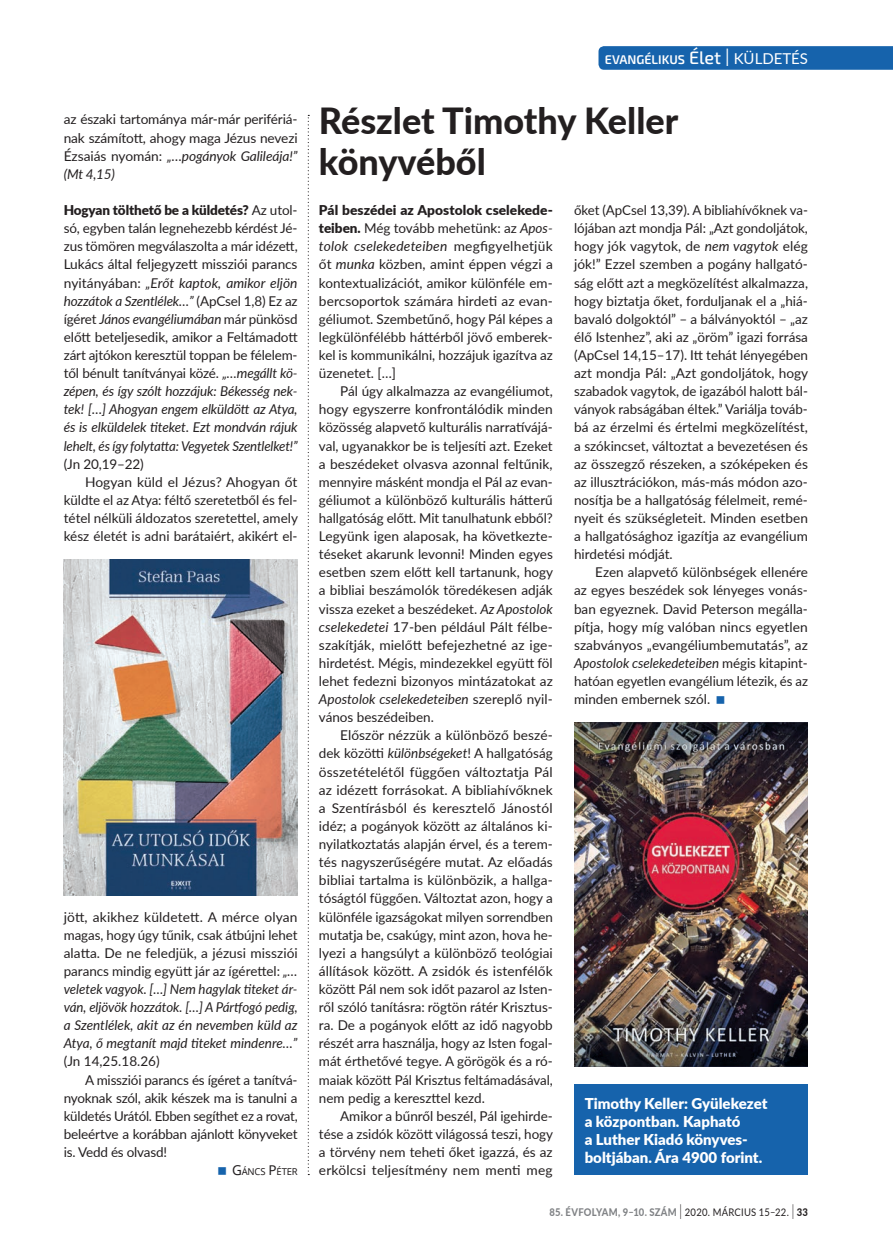
<style>
.page{position:relative;width:893px;height:1255px;background:#fff}
.page>*{position:absolute;margin:0;border:0;box-sizing:border-box;transform-origin:0 0}
.t1{font:800 36px/40.5px "Lato";color:#231f20}
.t2{font:900 15px/18px "Lato";color:#fff}
.t3{font:13.5px/18.1px "Lato";letter-spacing:-.005em;color:#231f20;text-align:justify}
.t4{font:italic 13.5px/18.1px "Lato";color:#231f20;text-align:justify}
.t5{font:600 12.6px "Exo 2";color:#fff}
.t6{font:800 10.5px "Lato";letter-spacing:.03em;color:#808285;scale:.9 1}
.t7{font:9.45px "Noto Sans";letter-spacing:-.02em;color:#231f20}
.s1{font-style:italic}
.s2{font-weight:900}
.s3{font-style:normal}
.s4{font-size:13.5px}
.s5{font-weight:500;font-size:18px}
.s6{font-weight:300;font-size:25.2px}
.s7{font-family:"Lato";font-weight:400;font-size:15px}
.s8{font-weight:300;font-size:21px;color:#231f20}
.s9{font-weight:400;color:#231f20}
.s10{color:#231f20}
</style>
<div class="page">
<svg style="left:598px;top:46px;width:295px;height:24px;background:#1a66ad"></svg>
<img style="left:64px;top:559px;width:234px;height:336px">
<svg style="left:308px;top:115px;width:1px;height:1057px"></svg>
<img style="left:574px;top:722px;width:234px;height:344px">
<div style="left:574px;top:1084px;width:234px;height:90px;background:#1663ac"></div>
<p class="t3" style="left:64px;top:110px;width:235px">az északi tartománya már-már perifériá&shy;nak számított, ahogy maga Jézus nevezi Ézsaiás nyomán: <span class="s1">„…pogányok Galileája!” (Mt 4,15)</span></p>
<p class="t3" style="left:64px;top:200px;width:235px"><span class="s2">Hogyan tölthető be a küldetés?</span> Az utol&shy;só, egyben talán legnehezebb kérdést Jé&shy;zus tömören megválaszolta a már idézett, Lukács által feljegyzett missziói parancs nyitányában: <span class="s1">„Erőt kaptok, amikor eljön hozzátok a Szentlélek…”</span> (ApCsel 1,8) Ez az ígéret <span class="s1">János evangéliumában</span> már pünkösd előtt beteljesedik, amikor a Feltámadott zárt ajtókon keresztül toppan be félelem&shy;től bénult tanítványai közé. <span class="s1">„…megállt kö&shy;zépen, és így szólt hozzájuk: Békesség nek&shy;tek! […] Ahogyan engem elküldött az Atya, és is elküldelek titeket. Ezt mondván rájuk lehelt, és így folytatta: Vegyetek Szentlelket!”</span></p>
<p class="t3" style="left:64px;top:454px;width:82px">(Jn 20,19–22)</p>
<p class="t3" style="left:85px;top:472px;width:214px">Hogyan küld el Jézus? Ahogyan őt</p>
<p class="t3" style="left:64px;top:490px;width:235px">küldte el az Atya: féltő szeretetből és fel-</p>
<p class="t3" style="left:64px;top:508px;width:236px">tétel nélküli áldozatos szeretettel, amely</p>
<p class="t3" style="left:64px;top:526px;width:235px">kész életét is adni barátaiért, akikért el-</p>
<p class="t4" style="left:64px;top:906px;width:235px"><span class="s3">jött, akikhez küldetett. A mérce olyan magas, hogy úgy tűnik, csak átbújni lehet alatta. De ne feledjük, a jézusi missziói parancs mindig együtt jár az ígérettel:</span> „… veletek vagyok. […] Nem hagylak titeket ár&shy;ván, eljövök hozzátok. […] A Pártfogó pedig, a Szentlélek, akit az én nevemben küld az Atya, ő megtanít majd titeket mindenre…”</p>
<p class="t3" style="left:64px;top:1051px;width:97px">(Jn 14,25.18.26)</p>
<p class="t3" style="left:85px;top:1069px;width:214px">A missziói parancs és ígéret a tanítvá-</p>
<p class="t3" style="left:64px;top:1088px;width:235px">nyoknak szól, akik készek ma is tanulni a</p>
<p class="t3" style="left:64px;top:1106px;width:235px">küldetés Urától. Ebben segíthet ez a rovat,</p>
<p class="t3" style="left:64px;top:1124px;width:235px">beleértve a korábban ajánlott könyveket</p>
<p class="t3" style="left:64px;top:1142px;width:105px">is. Vedd és olvasd!</p>
<p class="t7" style="left:232px;top:1165px;width:67px"><span class="s4">G</span>ÁNCS <span class="s4">P</span>ÉTER</p>
<p class="t5" style="left:605px;top:52px;width:205px">EVANGÉLIKUS <span class="s5">Élet</span> <span class="s6">I</span> <span class="s7">KÜLDETÉS</span></p>
<h1 class="t1" style="left:319px;top:99px;width:361px">Részlet Timothy Keller könyvéből</h1>
<p class="t3" style="left:319px;top:200px;width:235px"><span class="s2">Pál beszédei az Apostolok cselekede&shy;teiben.</span> Még tovább mehetünk: az <span class="s1">Apos&shy;tolok cselekedeteiben</span> megfigyelhetjük őt <span class="s1">munka</span> közben, amint éppen végzi a kontextualizációt, amikor különféle em&shy;bercsoportok számára hirdeti az evan&shy;géliumot. Szembetűnő, hogy Pál képes a legkülönfélébb háttérből jövő emberek&shy;kel is kommunikálni, hozzájuk igazítva az üzenetet. […]</p>
<p class="t3" style="left:319px;top:381px;width:236px;text-indent:21px">Pál úgy alkalmazza az evangéliumot, hogy egyszerre konfrontálódik minden közösség alapvető kulturális narratívájá&shy;val, ugyanakkor be is teljesíti azt. Ezeket a beszédeket olvasva azonnal feltűnik, mennyire másként mondja el Pál az evan&shy;géliumot a különböző kulturális hátterű hallgatóság előtt. Mit tanulhatunk ebből?<br>Legyünk igen alaposak, ha következte&shy;téseket akarunk levonni! Minden egyes esetben szem előtt kell tartanunk, hogy a bibliai beszámolók töredékesen adják vissza ezeket a beszédeket. <span class="s1">Az Apostolok cselekedetei</span> 17-ben például Pált félbe&shy;szakítják, mielőtt befejezhetné az ige&shy;hirdetést. Mégis, mindezekkel együtt föl lehet fedezni bizonyos mintázatokat az <span class="s1">Apostolok cselekedeteiben</span> szereplő nyil&shy;vános beszédeiben.</p>
<p class="t3" style="left:319px;top:725px;width:235px;text-indent:21px">Először nézzük a különböző beszé&shy;dek közötti <span class="s1">különbségeket</span>! A hallgatóság összetételétől függően változtatja Pál az idézett forrásokat. A bibliahívőknek a Szentírásból és keresztelő Jánostól idéz; a pogányok között az általános ki&shy;nyilatkoztatás alapján érvel, és a terem&shy;tés nagyszerűségére mutat. Az előadás bibliai tartalma is különbözik, a hallga&shy;tóságtól függően. Változtat azon, hogy a különféle igazságokat milyen sorrendben mutatja be, csakúgy, mint azon, hova he&shy;lyezi a hangsúlyt a különböző teológiai állítások között. A zsidók és istenfélők között Pál nem sok időt pazarol az Isten&shy;ről szóló tanításra: rögtön rátér Krisztus&shy;ra. De a pogányok előtt az idő nagyobb részét arra használja, hogy az Isten fogal&shy;mát érthetővé tegye. A görögök és a ró&shy;maiak között Pál Krisztus feltámadásával, nem pedig a kereszttel kezd.</p>
<p class="t3" style="left:319px;top:1106px;width:236px;text-indent:21px">Amikor a bűnről beszél, Pál igehirde&shy;tése a zsidók között világossá teszi, hogy a törvény nem teheti őket igazzá, és az erkölcsi teljesítmény nem menti meg</p>
<p class="t3" style="left:574px;top:200px;width:236px">őket (ApCsel 13,39). A bibliahívőknek va&shy;lójában azt mondja Pál: „Azt gondoljátok, hogy jók vagytok, de <span class="s1">nem vagytok</span> elég jók!” Ezzel szemben a pogány hallgató&shy;ság előtt azt a megközelítést alkalmazza, hogy biztatja őket, forduljanak el a „hiá&shy;bavaló dolgoktól” – a bálványoktól – „az élő Istenhez”, aki az „öröm” igazi forrása (ApCsel 14,15–17). Itt tehát lényegében azt mondja Pál: „Azt gondoljátok, hogy szabadok vagytok, de igazából halott bál&shy;ványok rabságában éltek.” Variálja továb&shy;bá az érzelmi és értelmi megközelítést, a szókincset, változtat a bevezetésen és az összegző részeken, a szóképeken és az illusztrációkon, más-más módon azo&shy;nosítja be a hallgatóság félelmeit, remé&shy;nyeit és szükségleteit. Minden esetben a hallgatósághoz igazítja az evangélium hirdetési módját.</p>
<p class="t3" style="left:574px;top:562px;width:235px;text-indent:21px">Ezen alapvető különbségek ellenére az egyes beszédek sok lényeges vonás&shy;ban egyeznek. David Peterson megálla&shy;pítja, hogy míg valóban nincs egyetlen szabványos „evangéliumbemutatás”, az <span class="s1">Apostolok cselekedeteiben</span> mégis kitapint&shy;hatóan egyetlen evangélium létezik, és az minden embernek szól.</p>
<p class="t2" style="left:585px;top:1093px;width:184px">Timothy Keller: Gyülekezet a központban. Kapható<br>a Luther Kiadó könyves&shy;boltjában. Ára 4900 forint.</p>
<p class="t6" style="left:550px;top:1203px;width:289px">85. ÉVFOLYAM, 9–10. SZÁM <span class="s8">I</span> <span class="s9">2020. MÁRCIUS 15–22.</span> <span class="s8">I</span> <span class="s10">33</span></p>
</div>
